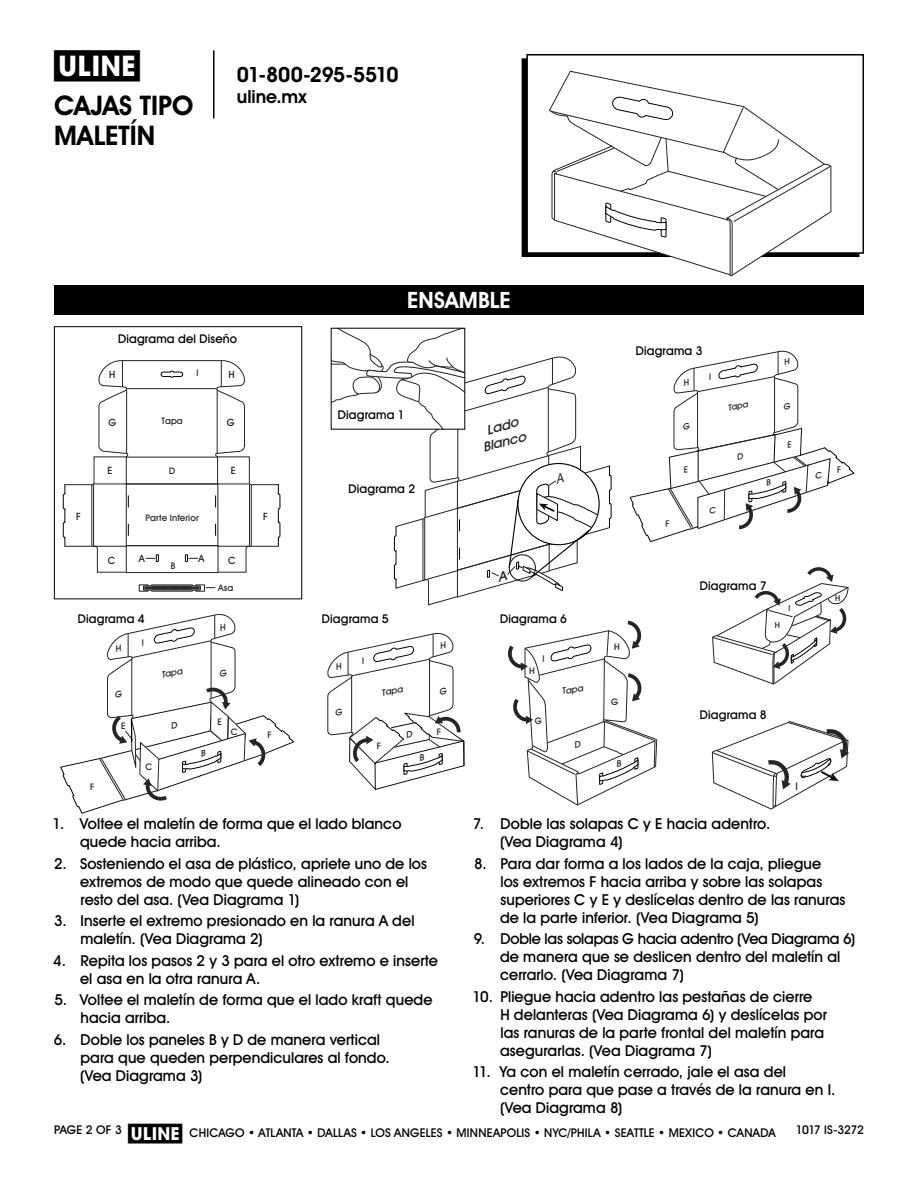
<style>
.page{position:relative;width:918px;height:1188px;background:#fff}
.page>*{position:absolute;margin:0;border:0;box-sizing:border-box;transform-origin:0 0}
.t1{font:700 28.5px "Uline Two Knine";color:#000}
.t2{font:700 27px/30px "Uline Two Knine";color:#000}
.t3{font:700 22.5px "Uline Two Knine";letter-spacing:.01em;color:#fff}
.t4{font:700 21px "Uline Two Knine";letter-spacing:-.025em;color:#000}
.t5{font:700 18px "Uline Two Knine";color:#000}
.t6{font:15px/18px "Uline Two Knine";letter-spacing:.005em;color:#000}
.t7{font:italic 13.05px/15.6px "Uline Two Knine";color:#242426;text-align:center;scale:1.08 1}
.t8{font:12px "Uline Two Knine";letter-spacing:.015em;color:#000}
.t9{font:12px "Uline Two Knine";letter-spacing:-.04em;color:#000}
.t10{font:10.35px "Uline Two Knine";color:#242426}
.t11{font:10.05px "Uline Two Knine";color:#242426}
.t12{font:9px "Uline Two Knine";letter-spacing:.015em;color:#242426}
.t13{font:italic 8.85px "Uline Two Knine";color:#242426;scale:1.04 1}
.t14{font:italic 8.55px "Uline Two Knine";color:#242426;scale:1.04 1}
.t15{font:8.4px "Uline Two Knine";color:#242426}
.s1{font-size:18px}
</style>
<div class="page">
<hr style="left:213px;top:50px;width:1px;height:68px;background:#000">
<div style="left:526px;top:54px;width:338px;height:200px;border:2px solid #000"></div>
<div style="left:54px;top:285px;width:810px;height:30px;background:#000"></div>
<svg style="left:548px;top:70px;width:284px;height:207px"></svg>
<svg style="left:550px;top:96px;width:281px;height:180px"></svg>
<svg style="left:143px;top:585px;width:72px;height:6px"></svg>
<svg style="left:63px;top:360px;width:218px;height:213px"></svg>
<div style="left:54px;top:326px;width:248px;height:273px;border:1px solid #000"></div>
<svg style="left:712px;top:567px;width:137px;height:118px"></svg>
<svg style="left:711px;top:721px;width:138px;height:89px"></svg>
<svg style="left:331px;top:328px;width:281px;height:278px"></svg>
<svg style="left:629px;top:350px;width:226px;height:193px"></svg>
<svg style="left:60px;top:614px;width:234px;height:200px"></svg>
<svg style="left:327px;top:633px;width:138px;height:157px"></svg>
<svg style="left:508px;top:620px;width:149px;height:186px"></svg>
<h1 class="t1" style="left:54px;top:49px;width:87px">π</h1>
<h2 class="t2" style="left:54px;top:90px;width:141px">CAJAS TIPO<br>MALETÍN</h2>
<h3 class="t4" style="left:237px;top:62px;width:163px">01-800-295-5510</h3>
<p class="t5" style="left:237px;top:86px;width:71px">uline.mx</p>
<p class="t8" style="left:118px;top:332px;width:121px">Diagrama del Diseño</p>
<p class="t12" style="left:196px;top:367px;width:4px">I</p>
<p class="t11" style="left:109px;top:368px;width:8px">H</p>
<p class="t11" style="left:228px;top:368px;width:8px">H</p>
<p class="t12" style="left:162px;top:416px;width:23px">Tapa</p>
<p class="t11" style="left:109px;top:416px;width:9px">G</p>
<p class="t11" style="left:227px;top:416px;width:9px">G</p>
<p class="t11" style="left:108px;top:464px;width:6px">E</p>
<p class="t12" style="left:169px;top:465px;width:8px">D</p>
<p class="t11" style="left:231px;top:464px;width:6px">E</p>
<p class="t11" style="left:76px;top:510px;width:6px">F</p>
<p class="t11" style="left:263px;top:510px;width:6px">F</p>
<p class="t12" style="left:146px;top:512px;width:55px">Parte Inferior</p>
<p class="t11" style="left:108px;top:554px;width:9px">C</p>
<p class="t11" style="left:139px;top:552px;width:8px">A</p>
<p class="t11" style="left:199px;top:552px;width:8px">A</p>
<p class="t11" style="left:228px;top:554px;width:9px">C</p>
<p class="t12" style="left:171px;top:560px;width:6px">B</p>
<p class="t12" style="left:218px;top:582px;width:17px">Asa</p>
<p class="t8" style="left:78px;top:611px;width:68px">Diagrama 4</p>
<p class="t13" style="left:160px;top:669px;width:22px;rotate:-11deg">Tapa</p>
<p class="t12" style="left:90px;top:782px;width:6px">F</p>
<p class="t12" style="left:121px;top:721px;width:6px">E</p>
<p class="t12" style="left:145px;top:761px;width:8px">C</p>
<p class="t12" style="left:217px;top:717px;width:6px">E</p>
<p class="t12" style="left:231px;top:726px;width:8px">C</p>
<p class="t12" style="left:267px;top:730px;width:6px">F</p>
<h3 class="t3" style="left:407px;top:286px;width:105px">ENSAMBLE</h3>
<p class="t8" style="left:338px;top:407px;width:68px">Diagrama 1</p>
<p class="t8" style="left:348px;top:482px;width:68px">Diagrama 2</p>
<p class="t7" style="left:476px;top:425px;width:42px;rotate:-16deg">Lado<br>Blanco</p>
<p class="t8" style="left:636px;top:343px;width:68px">Diagrama 3</p>
<p class="t14" style="left:727px;top:403px;width:21px;rotate:-11deg">Tapa</p>
<p class="t8" style="left:322px;top:611px;width:68px">Diagrama 5</p>
<p class="t8" style="left:500px;top:611px;width:68px">Diagrama 6</p>
<p class="t13" style="left:381px;top:688px;width:22px;rotate:-11deg">Tapa</p>
<p class="t12" style="left:377px;top:740px;width:6px">F</p>
<p class="t12" style="left:437px;top:726px;width:6px">F</p>
<p class="t12" style="left:529px;top:665px;width:7px">H</p>
<p class="t12" style="left:535px;top:715px;width:9px">G</p>
<p class="t13" style="left:561px;top:686px;width:22px;rotate:-11deg">Tapa</p>
<p class="t12" style="left:614px;top:641px;width:7px">H</p>
<p class="t12" style="left:611px;top:696px;width:9px">G</p>
<p class="t8" style="left:700px;top:578px;width:68px">Diagrama 7</p>
<p class="t15" style="left:775px;top:620px;width:7px">H</p>
<p class="t15" style="left:788px;top:603px;width:3px">I</p>
<p class="t8" style="left:700px;top:707px;width:68px">Diagrama 8</p>
<p class="t10" style="left:795px;top:779px;width:4px">I</p>
<p class="t15" style="left:835px;top:593px;width:7px">H</p>
<p class="t6" style="left:80px;top:815px;width:323px;text-indent:-27px">1. Voltee el maletín de forma que el lado blanco quede hacia arriba.</p>
<p class="t6" style="left:80px;top:854px;width:348px;text-indent:-26px">2. Sosteniendo el asa de plástico, apriete uno de los extremos de modo que quede alineado con el resto del asa. (Vea Diagrama 1)</p>
<p class="t6" style="left:80px;top:912px;width:336px;text-indent:-26px">3. Inserte el extremo presionado en la ranura A del maletín. (Vea Diagrama 2)</p>
<p class="t6" style="left:80px;top:951px;width:360px;text-indent:-27px">4. Repita los pasos 2 y 3 para el otro extremo e inserte el asa en la otra ranura A.</p>
<p class="t6" style="left:80px;top:991px;width:354px;text-indent:-26px">5. Voltee el maletín de forma que el lado kraft quede hacia arriba.</p>
<p class="t6" style="left:80px;top:1030px;width:311px;text-indent:-26px">6. Doble los paneles B y D de manera vertical para que queden perpendiculares al fondo. (Vea Diagrama 3)</p>
<p class="t6" style="left:500px;top:815px;width:272px;text-indent:-27px">7. Doble las solapas C y E hacia adentro. (Vea Diagrama 4)</p>
<p class="t6" style="left:500px;top:854px;width:347px;text-indent:-26px">8. Para dar forma a los lados de la caja, pliegue<br>los extremos F hacia arriba y sobre las solapas superiores C y E y deslícelas dentro de las ranuras de la parte inferior. (Vea Diagrama 5)</p>
<p class="t6" style="left:500px;top:930px;width:357px;text-indent:-26px">9. Doble las solapas G hacia adentro (Vea Diagrama 6) de manera que se deslicen dentro del maletín al cerrarlo. (Vea Diagrama 7)</p>
<p class="t6" style="left:500px;top:987px;width:329px;text-indent:-27px">10. Pliegue hacia adentro las pestañas de cierre<br>H delanteras (Vea Diagrama 6) y deslícelas por las ranuras de la parte frontal del maletín para asegurarlas. (Vea Diagrama 7)</p>
<p class="t6" style="left:500px;top:1063px;width:337px;text-indent:-27px">11. Ya con el maletín cerrado, jale el asa del<br>centro para que pase a través de la ranura en I. (Vea Diagrama 8)</p>
<p class="t8" style="left:128px;top:1125px;width:649px"><span class="s1">π</span> CHICAGO • ATLANTA • DALLAS • LOS ANGELES • MINNEAPOLIS • NYC/PHILA • SEATTLE • MEXICO • CANADA</p>
<p class="t8" style="left:54px;top:1122px;width:69px">PAGE 2 OF 3</p>
<p class="t9" style="left:796px;top:1122px;width:70px">1017 IS-3272</p>
</div>
